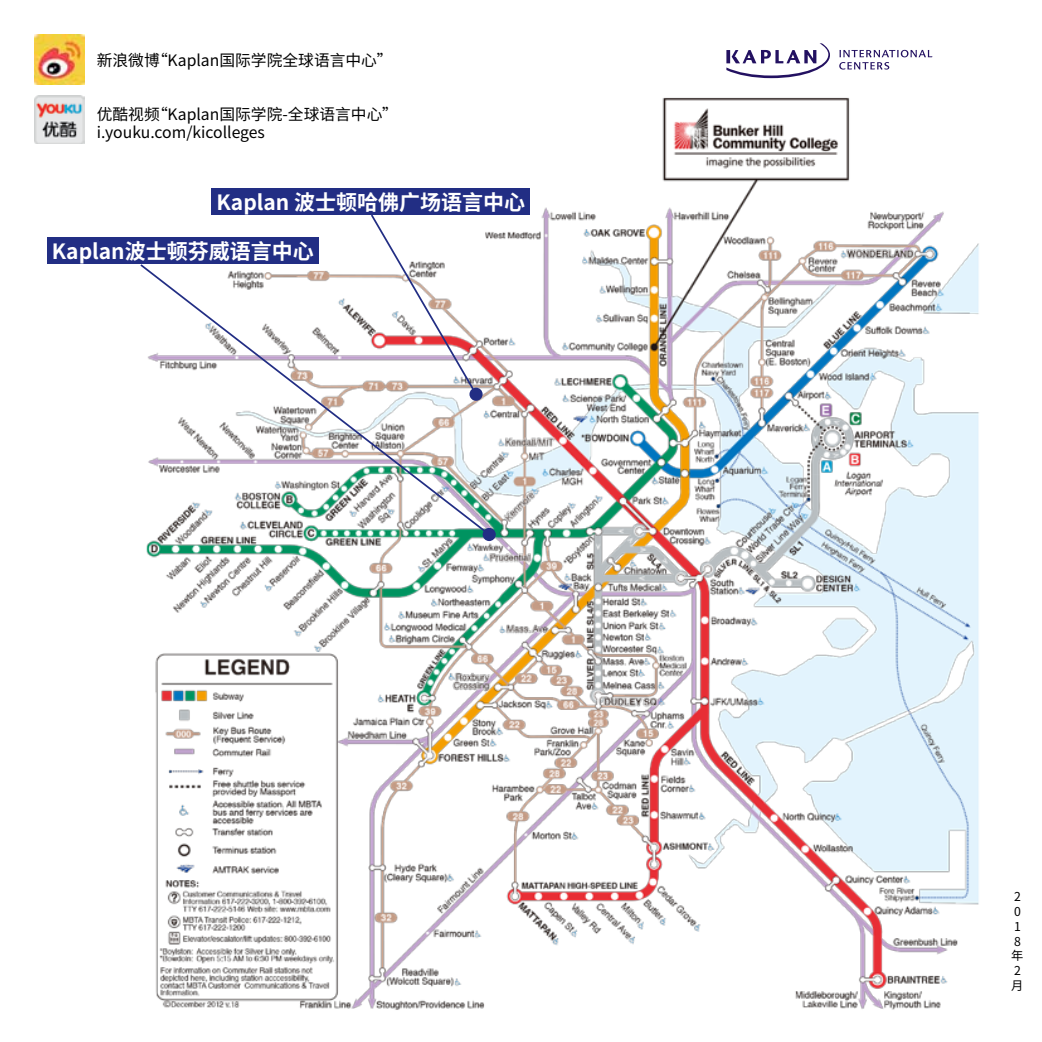
<style>
.page{position:relative;width:1042px;height:1042px;background:#fff}
.page>*{position:absolute;margin:0;border:0;box-sizing:border-box;transform-origin:0 0}
.t1{font:700 21px "Noto Sans Hans";color:#fff}
.t2{font:15.75px/18.9px "Noto Sans Hans";color:#000}
.t3{font:12.25px/14.7px "Noto Sans Hans";color:#000}
</style>
<div class="page">
<img style="left:35px;top:35px;width:49px;height:49px">
<img style="left:35px;top:95px;width:31px;height:49px">
<svg style="left:726px;top:43px;width:104px;height:35px"></svg>
<svg style="left:839px;top:50px;width:93px;height:20px"></svg>
<img style="left:66px;top:95px;width:913px;height:915px">
<svg style="left:369px;top:215px;width:109px;height:47px"></svg>
<div style="left:212px;top:188px;width:318px;height:27px;background:#222e84"></div>
<div style="left:482px;top:528px;width:14px;height:13px;background:#222e84;border-radius:50%"></div>
<svg style="left:138px;top:262px;width:354px;height:275px"></svg>
<div style="left:47px;top:238px;width:272px;height:26px;background:#222e84"></div>
<p class="t2" style="left:97px;top:51px;width:297px">新浪微博“Kaplan国际学院全球语言中心”</p>
<p class="t2" style="left:97px;top:105px;width:303px">优酷视频“Kaplan国际学院-全球语言中心” i.youku.com/kicolleges</p>
<h1 class="t1" style="left:217px;top:190px;width:310px">Kaplan 波士顿哈佛广场语言中心</h1>
<h1 class="t1" style="left:52px;top:240px;width:263px">Kaplan波士顿芬威语言中心</h1>
<p class="t3" style="left:1011px;top:890px;width:14px">2<br>0<br>1<br>8年<br>2月</p>
</div>
